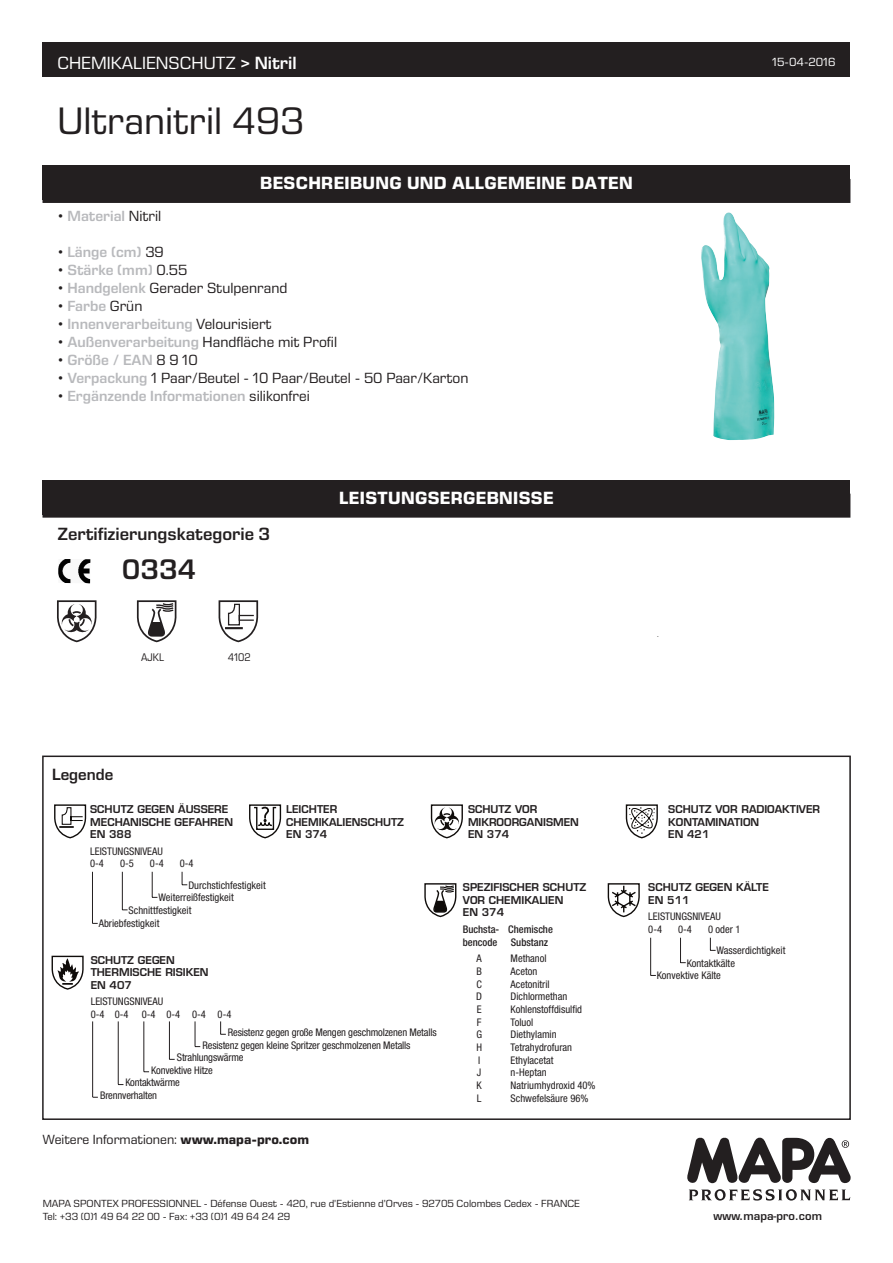
<style>
.page{position:relative;width:893px;height:1263px;background:#fff}
.page>*{position:absolute;margin:0;border:0;box-sizing:border-box;transform-origin:0 0}
._03__Nom_produit{font:39px "Eurostile Next LT Pro";color:#231f20}
._02__CE_nombre{font:600 28.8px "Eurostile Next LT Pro";color:#231f20}
._08__Titre_bandeau_n{font:700 18px "Eurostile Next LT Pro";letter-spacing:.02em;color:#fff}
._01__Certif_category{font:600 18px "Eurostile Next LT Pro";color:#231f20}
.t1{font:18px "Eurostile Next LT Pro";color:#fff}
.formatage_balise{font:15px "Eurostile Next LT Pro";color:#231f20}
.formatage_balise-2{font:600 15px "Eurostile Next LT Pro";color:#b8b9bc}
.t2{font:600 15px "Eurostile";color:#231f20}
.adresse_web{font:13.5px "Eurostile Next LT Pro";color:#231f20}
.t3{font:12px "Eurostile Next LT Pro";color:#fff}
.performances{font:11.25px "Eurostile Next LT Pro";color:#231f20;scale:.9 1}
.t4{font:600 11.1px "Eurostile";color:#231f20}
.t5{font:condensed 10.5px/12.6px "Helvetica Neue LT Std";color:#231f20}
.t6{font:600 10.5px/12.6px "Eurostile";color:#231f20}
.t7{font:10.5px "Eurostile Next LT Pro";color:#231f20}
.t8{font:500 condensed 10.5px/12.6px "Helvetica Neue LT Std";color:#231f20}
.t9{font:condensed 7.5px "Helvetica Neue LT Std";color:#231f20;scale:.9 1}
.s1{font-weight:600}
.s2{font-weight:400;color:#231f20}
.s3{font-weight:600;color:#b8b9bc}
.s4{font-weight:700}
</style>
<div class="page">
<svg style="left:687px;top:1138px;width:164px;height:62px"></svg>
<svg style="left:54px;top:804px;width:32px;height:34px"></svg>
<svg style="left:52px;top:956px;width:32px;height:34px"></svg>
<svg style="left:424px;top:883px;width:32px;height:34px"></svg>
<svg style="left:431px;top:804px;width:32px;height:34px"></svg>
<svg style="left:249px;top:804px;width:32px;height:34px"></svg>
<hr style="left:92px;top:872px;width:1px;height:51px;background:#231f20">
<hr style="left:122px;top:872px;width:1px;height:38px;background:#231f20">
<svg style="left:152px;top:872px;width:5px;height:26px"></svg>
<svg style="left:182px;top:872px;width:5px;height:13px"></svg>
<svg style="left:608px;top:883px;width:32px;height:34px"></svg>
<svg style="left:626px;top:804px;width:32px;height:34px"></svg>
<hr style="left:650px;top:938px;width:1px;height:37px;background:#231f20">
<svg style="left:680px;top:938px;width:6px;height:25px"></svg>
<svg style="left:710px;top:938px;width:6px;height:13px"></svg>
<hr style="left:92px;top:1021px;width:1px;height:76px;background:#231f20">
<hr style="left:118px;top:1021px;width:1px;height:63px;background:#231f20">
<hr style="left:143px;top:1021px;width:1px;height:50px;background:#231f20">
<hr style="left:169px;top:1021px;width:1px;height:38px;background:#231f20">
<svg style="left:195px;top:1021px;width:5px;height:26px"></svg>
<svg style="left:220px;top:1021px;width:6px;height:14px"></svg>
<div style="left:42px;top:755px;width:809px;height:365px;border:2px solid #231f20"></div>
<div style="left:43px;top:43px;width:807px;height:34px;background:#231f20"></div>
<img style="left:58px;top:559px;width:32px;height:24px">
<div style="left:43px;top:166px;width:807px;height:34px;background:#231f20"></div>
<div style="left:43px;top:179px;width:807px;height:24px;background:#231f20"></div>
<div style="left:43px;top:480px;width:807px;height:34px;background:#231f20"></div>
<div style="left:43px;top:494px;width:807px;height:24px;background:#231f20"></div>
<img style="left:701px;top:212px;width:73px;height:228px">
<svg style="left:219px;top:600px;width:39px;height:42px"></svg>
<svg style="left:137px;top:600px;width:39px;height:42px"></svg>
<svg style="left:57px;top:600px;width:40px;height:42px"></svg>
<p class="t1" style="left:57px;top:53px;width:241px">CHEMIKALIENSCHUTZ <span class="s1">&gt; Nitril</span></p>
<p class="_03__Nom_produit" style="left:57px;top:99px;width:248px">Ultranitril 493</p>
<p class="_08__Titre_bandeau_n" style="left:260px;top:173px;width:374px">BESCHREIBUNG UND ALLGEMEINE DATEN</p>
<p class="formatage_balise-2" style="left:57px;top:207px;width:106px"><span class="s2">•</span> Material <span class="s2">Nitril</span></p>
<p class="formatage_balise-2" style="left:57px;top:243px;width:108px"><span class="s2">•</span> Länge (cm) <span class="s2">39</span></p>
<p class="formatage_balise-2" style="left:57px;top:261px;width:131px"><span class="s2">•</span> Stärke (mm) <span class="s2">0.55</span></p>
<p class="formatage_balise" style="left:57px;top:279px;width:232px">• <span class="s3">Handgelenk</span> Gerader Stulpenrand</p>
<p class="formatage_balise" style="left:57px;top:297px;width:87px">• <span class="s3">Farbe</span> Grün</p>
<p class="formatage_balise-2" style="left:57px;top:315px;width:216px"><span class="s2">•</span> Innenverarbeitung <span class="s2">Velourisiert</span></p>
<p class="formatage_balise" style="left:57px;top:333px;width:281px">• <span class="s3">Außenverarbeitung</span> Handfläche mit Profil</p>
<p class="formatage_balise-2" style="left:57px;top:351px;width:142px"><span class="s2">•</span> Größe / EAN <span class="s2">8 9 10</span></p>
<p class="formatage_balise" style="left:57px;top:369px;width:413px">• <span class="s3">Verpackung</span> 1 Paar/Beutel - 10 Paar/Beutel - 50 Paar/Karton</p>
<p class="formatage_balise-2" style="left:57px;top:387px;width:254px"><span class="s2">•</span> Ergänzende Informationen <span class="s2">silikonfrei</span></p>
<p class="_01__Certif_category" style="left:57px;top:524px;width:214px">Zertifizierungskategorie 3</p>
<p class="_02__CE_nombre" style="left:122px;top:553px;width:76px">0334</p>
<p class="performances" style="left:141px;top:651px;width:27px">AJKL</p>
<p class="performances" style="left:228px;top:651px;width:27px">4102</p>
<p class="_08__Titre_bandeau_n" style="left:339px;top:487px;width:216px">LEISTUNGSERGEBNISSE</p>
<p class="t9" style="left:657px;top:630px;width:3px">.</p>
<p class="t3" style="left:772px;top:55px;width:65px">15-04-2016</p>
<p class="t2" style="left:52px;top:765px;width:63px">Legende</p>
<p class="t6" style="left:90px;top:803px;width:144px">SCHUTZ GEGEN ÄUSSERE<br>MECHANISCHE GEFAHREN<br>EN 388</p>
<p class="t5" style="left:90px;top:845px;width:74px">LEISTUNGSNIVEAU<br>0-4</p>
<p class="t5" style="left:120px;top:857px;width:15px">0-5</p>
<p class="t5" style="left:150px;top:857px;width:15px">0-4</p>
<p class="t5" style="left:188px;top:853px;width:79px;line-height:21.1px;text-indent:-9px">0-4<br>Durchstichfestigkeit</p>
<p class="t5" style="left:158px;top:891px;width:77px">Weiterreißfestigkeit</p>
<p class="t5" style="left:129px;top:904px;width:64px">Schnittfestigkeit</p>
<p class="t5" style="left:99px;top:917px;width:62px">Abriebfestigkeit</p>
<p class="t6" style="left:286px;top:803px;width:119px">LEICHTER<br>CHEMIKALIENSCHUTZ<br>EN 374</p>
<p class="t6" style="left:468px;top:803px;width:113px">SCHUTZ VOR<br>MIKROORGANISMEN<br>EN 374</p>
<p class="t6" style="left:463px;top:881px;width:125px">SPEZIFISCHER SCHUTZ<br>VOR CHEMIKALIEN<br>EN 374</p>
<p class="t8" style="left:463px;top:923px;width:91px">Buchsta- Chemische bencode</p>
<p class="t8" style="left:511px;top:935px;width:39px">Substanz</p>
<p class="t6" style="left:91px;top:953px;width:119px">SCHUTZ GEGEN<br>THERMISCHE RISIKEN<br>EN 407</p>
<p class="t5" style="left:91px;top:995px;width:142px">LEISTUNGSNIVEAU<br>0-4 0-4 0-4 0-4 0-4 0-4</p>
<p class="t5" style="left:228px;top:1026px;width:210px">Resistenz gegen große Mengen geschmolzenen Metalls</p>
<p class="t5" style="left:203px;top:1038px;width:209px">Resistenz gegen kleine Spritzer geschmolzenen Metalls</p>
<p class="t5" style="left:177px;top:1051px;width:68px">Strahlungswärme</p>
<p class="t5" style="left:151px;top:1063px;width:63px">Konvektive Hitze</p>
<p class="t5" style="left:125px;top:1076px;width:56px">Kontaktwärme</p>
<p class="t5" style="left:100px;top:1088px;width:59px">Brennverhalten</p>
<p class="adresse_web" style="left:43px;top:1132px;width:268px">Weitere Informationen: <span class="s4">www.mapa-pro.com</span></p>
<p class="t5" style="left:477px;top:952px;width:7px">A</p>
<p class="t5" style="left:511px;top:952px;width:38px">Methanol</p>
<p class="t5" style="left:476px;top:965px;width:7px">B</p>
<p class="t5" style="left:511px;top:965px;width:28px">Aceton</p>
<p class="t5" style="left:476px;top:978px;width:7px">C</p>
<p class="t5" style="left:511px;top:978px;width:41px">Acetonitril</p>
<p class="t5" style="left:476px;top:990px;width:7px">D</p>
<p class="t5" style="left:511px;top:990px;width:58px">Dichlormethan</p>
<p class="t5" style="left:477px;top:1003px;width:6px">E</p>
<p class="t5" style="left:511px;top:1003px;width:73px">Kohlenstoffdisulfid</p>
<p class="t5" style="left:477px;top:1015px;width:6px">F</p>
<p class="t5" style="left:511px;top:1015px;width:24px">Toluol</p>
<p class="t5" style="left:476px;top:1028px;width:7px">G</p>
<p class="t5" style="left:511px;top:1028px;width:48px">Diethylamin</p>
<p class="t5" style="left:476px;top:1041px;width:7px">H</p>
<p class="t5" style="left:511px;top:1041px;width:63px">Tetrahydrofuran</p>
<p class="t5" style="left:478px;top:1053px;width:4px">I</p>
<p class="t5" style="left:511px;top:1053px;width:44px">Ethylacetat</p>
<p class="t5" style="left:477px;top:1066px;width:6px">J</p>
<p class="t5" style="left:511px;top:1066px;width:38px">n-Heptan</p>
<p class="t5" style="left:477px;top:1079px;width:7px">K</p>
<p class="t5" style="left:511px;top:1079px;width:86px">Natriumhydroxid 40%</p>
<p class="t5" style="left:477px;top:1091px;width:6px">L</p>
<p class="t5" style="left:511px;top:1091px;width:79px">Schwefelsäure 96%</p>
<p class="t7" style="left:43px;top:1198px;width:539px">MAPA SPONTEX PROFESSIONNEL - Défense Ouest - 420, rue d’Estienne d’Orves - 92705 Colombes Cedex - FRANCE</p>
<p class="t7" style="left:43px;top:1210px;width:249px">Tel: +33 (0)1 49 64 22 00 - Fax: +33 (0)1 49 64 24 29</p>
<p class="t6" style="left:668px;top:803px;width:153px">SCHUTZ VOR RADIOAKTIVER<br>KONTAMINATION<br>EN 421</p>
<p class="t6" style="left:648px;top:881px;width:122px">SCHUTZ GEGEN KÄLTE<br>EN 511</p>
<p class="t5" style="left:648px;top:910px;width:74px">LEISTUNGSNIVEAU<br>0-4</p>
<p class="t5" style="left:678px;top:923px;width:15px">0-4</p>
<p class="t5" style="left:716px;top:918px;width:70px;line-height:21.1px;text-indent:-9px">0 oder 1<br>Wasserdichtigkeit</p>
<p class="t5" style="left:657px;top:957px;width:80px;text-indent:30px">Kontaktkälte<br>Konvektive Kälte</p>
<p class="t4" style="left:714px;top:1209px;width:110px">www.mapa-pro.com</p>
</div>
